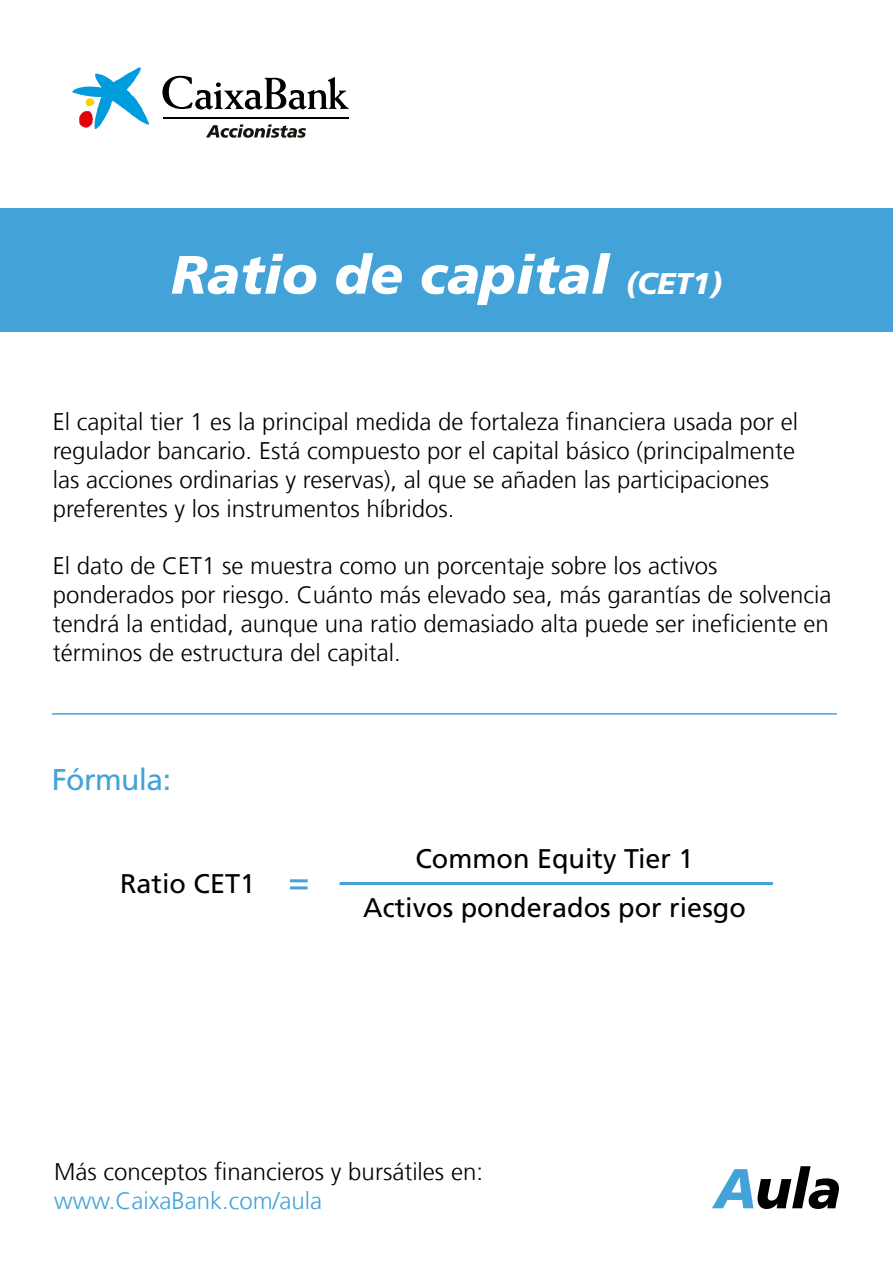
<style>
.page{position:relative;width:893px;height:1263px;background:#fff}
.page>*{position:absolute;margin:0;border:0;box-sizing:border-box;transform-origin:0 0}
.t1{font:italic 900 54px "La Caixa Frutiger";color:#fff}
.t2{font:30px "La Caixa Frutiger";letter-spacing:-.02em;color:#43a2d8}
.t3{font:27px/48.9px "La Caixa Frutiger";color:#000;text-align:center}
.t4{font:300 24px/28.8px "La Caixa Frutiger";color:#000}
.t5{font:300 24px "La Caixa Frutiger";color:#43a2d8}
.s1{font-size:30px}
</style>
<div class="page">
<svg style="left:712px;top:1166px;width:127px;height:43px"></svg>
<hr style="left:163px;top:117px;width:186px;height:1px;background:#000">
<svg style="left:72px;top:68px;width:77px;height:61px"></svg>
<svg style="left:162px;top:76px;width:187px;height:33px"></svg>
<hr style="left:163px;top:118px;width:186px;height:1px;background:#000">
<svg style="left:206px;top:124px;width:100px;height:14px"></svg>
<div style="left:0;top:208px;width:893px;height:124px;background:#43a2d8"></div>
<hr style="left:52px;top:713px;width:785px;height:2px;background:#43a2d8">
<hr style="left:340px;top:882px;width:433px;height:3px;background:#43a2d8">
<hr style="left:290px;top:879px;width:18px;height:3px;background:#43a2d8">
<hr style="left:290px;top:886px;width:18px;height:3px;background:#43a2d8">
<h1 class="t1" style="left:171px;top:242px;width:553px">Ratio de capital <span class="s1">(CET1)</span></h1>
<p class="t4" style="left:53px;top:408px;width:747px">El capital tier 1 es la principal medida de fortaleza financiera usada por el regulador bancario. Está compuesto por el capital básico (principalmente las acciones ordinarias y reservas), al que se añaden las participaciones preferentes y los instrumentos híbridos.</p>
<p class="t4" style="left:53px;top:552px;width:780px">El dato de CET1 se muestra como un porcentaje sobre los activos ponderados por riesgo. Cuánto más elevado sea, más garantías de solvencia tendrá la entidad, aunque una ratio demasiado alta puede ser ineficiente en términos de estructura del capital.</p>
<p class="t2" style="left:52px;top:762px;width:121px">Fórmula:</p>
<p class="t3" style="left:120px;top:859px;width:137px">Ratio CET1</p>
<p class="t3" style="left:363px;top:834px;width:384px">Common Equity Tier 1<br>Activos ponderados por riesgo</p>
<p class="t4" style="left:54px;top:1158px;width:430px">Más conceptos financieros y bursátiles en:</p>
<p class="t5" style="left:54px;top:1187px;width:270px">www.CaixaBank.com/aula</p>
</div>
